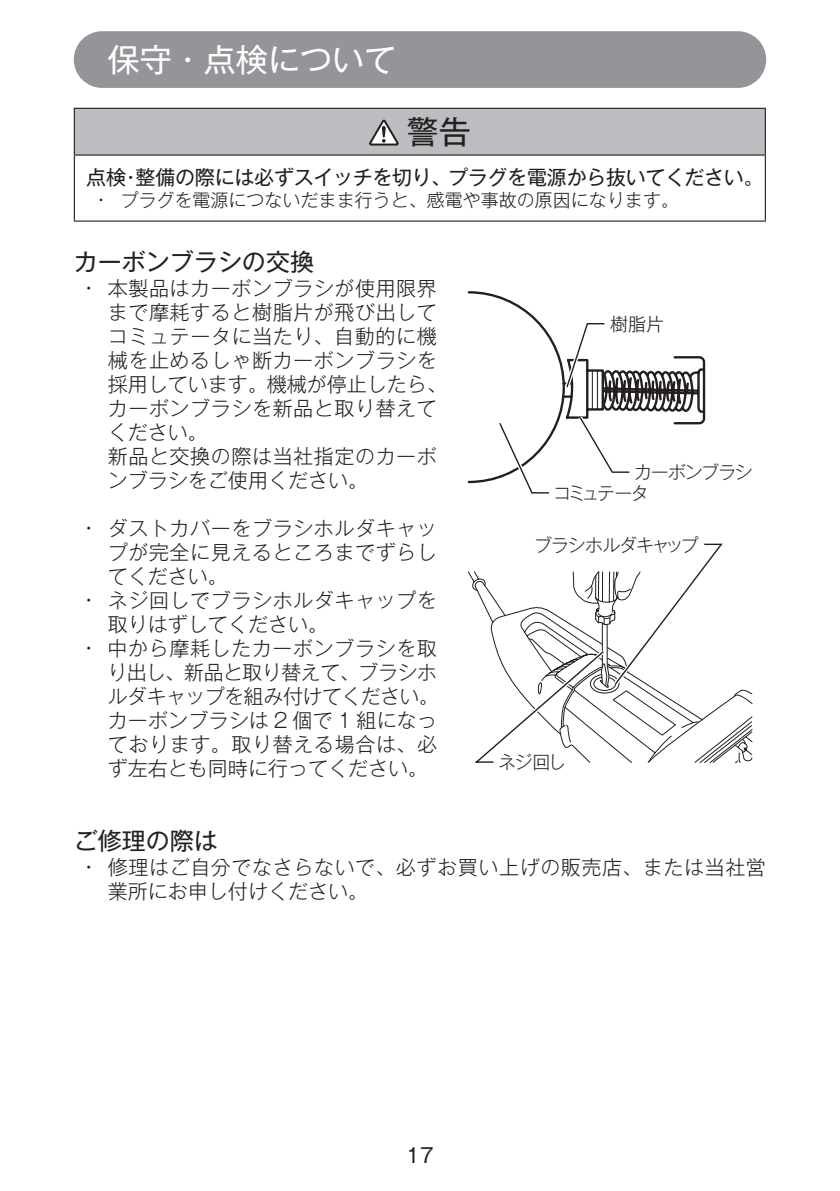
<style>
.page{position:relative;width:840px;height:1191px;background:#fff}
.page>*{position:absolute;margin:0;border:0;box-sizing:border-box;transform-origin:0 0}
.t1{font:32px "Gothic MB101 Pro";color:#fff}
.t2{font:32px "Gothic MB101 Pro";color:#231f20}
.t3{font:24px "Gothic MB101 Pro";color:#231f20}
.t4{font:300 20px/24px "Gothic MB101 Pro";letter-spacing:.03em;color:#231f20}
.t5{font:20px "Gothic MB101 Pro";letter-spacing:-.015em;color:#231f20}
.t6{font:300 18px "Gothic MB101 Pro";color:#231f20}
.t7{font:18px "Gothic MB101 Pro Light 90 msp RKSJ H";letter-spacing:-.08em;color:#231f20}
</style>
<div class="page">
<div style="left:74px;top:31px;width:691px;height:57px;background:#939598;border-radius:28px"></div>
<div style="left:74px;top:108px;width:690px;height:47px;background:#bcbdc0"></div>
<hr style="left:74px;top:156px;width:1px;height:64px;background:#231f20">
<hr style="left:764px;top:156px;width:1px;height:64px;background:#231f20">
<hr style="left:74px;top:108px;width:691px;height:1px;background:#231f20">
<hr style="left:74px;top:109px;width:1px;height:45px;background:#231f20">
<hr style="left:764px;top:109px;width:1px;height:45px;background:#231f20">
<hr style="left:74px;top:154px;width:691px;height:2px;background:#231f20">
<hr style="left:74px;top:220px;width:691px;height:2px;background:#231f20">
<svg style="left:369px;top:120px;width:29px;height:26px"></svg>
<svg style="left:467px;top:291px;width:239px;height:193px"></svg>
<svg style="left:494px;top:418px;width:58px;height:76px"></svg>
<svg style="left:561px;top:320px;width:144px;height:156px"></svg>
<svg style="left:468px;top:543px;width:284px;height:221px"></svg>
<h1 class="t1" style="left:108px;top:33px;width:290px">保守・点検について</h1>
<h1 class="t2" style="left:406px;top:105px;width:65px">警告</h1>
<p class="t5" style="left:86px;top:160px;width:678px">点検・整備の際には必ずスイッチを切り、プラグを電源から抜いてください。</p>
<p class="t6" style="left:98px;top:185px;width:582px">• プラグを電源につないだまま行うと、感電や事故の原因になります。</p>
<p class="t3" style="left:74px;top:242px;width:241px">カーボンブラシの交換</p>
<p class="t4" style="left:108px;top:273px;width:340px;text-indent:-23px">• 本製品はカーボンブラシが使用限界まで摩耗すると樹脂片が飛び出してコミュテータに当たり、自動的に機械を止めるしゃ断カーボンブラシを採用しています。機械が停止したら、カーボンブラシを新品と取り替えてください。<br>新品と交換の際は当社指定のカーボンブラシをご使用ください。</p>
<p class="t4" style="left:108px;top:513px;width:330px;text-align:justify;text-indent:-23px">• ダストカバーをブラシホルダキャップが完全に見えるところまでずらしてください。</p>
<p class="t4" style="left:108px;top:585px;width:330px;text-indent:-23px">• ネジ回しでブラシホルダキャップを取りはずしてください。</p>
<p class="t4" style="left:107px;top:633px;width:333px;text-align:justify;text-indent:-22px">• 中から摩耗したカーボンブラシを取り出し、新品と取り替えて、ブラシホルダキャップを組み付けてください。カーボンブラシは 2 個で 1 組になっております。取り替える場合は、必ず左右とも同時に行ってください。</p>
<p class="t7" style="left:609px;top:309px;width:55px">樹脂片</p>
<p class="t7" style="left:633px;top:457px;width:120px">カーボンブラシ</p>
<p class="t7" style="left:552px;top:478px;width:97px">コミュテータ</p>
<p class="t7" style="left:534px;top:530px;width:166px">ブラシホルダキャップ</p>
<p class="t7" style="left:498px;top:747px;width:69px">ネジ回し</p>
<p class="t3" style="left:74px;top:821px;width:145px">ご修理の際は</p>
<p class="t4" style="left:108px;top:852px;width:659px;text-indent:-23px">• 修理はご自分でなさらないで、必ずお買い上げの販売店、または当社営業所にお申し付けください。</p>
<p class="t5" style="left:406px;top:1139px;width:29px">17</p>
</div>
